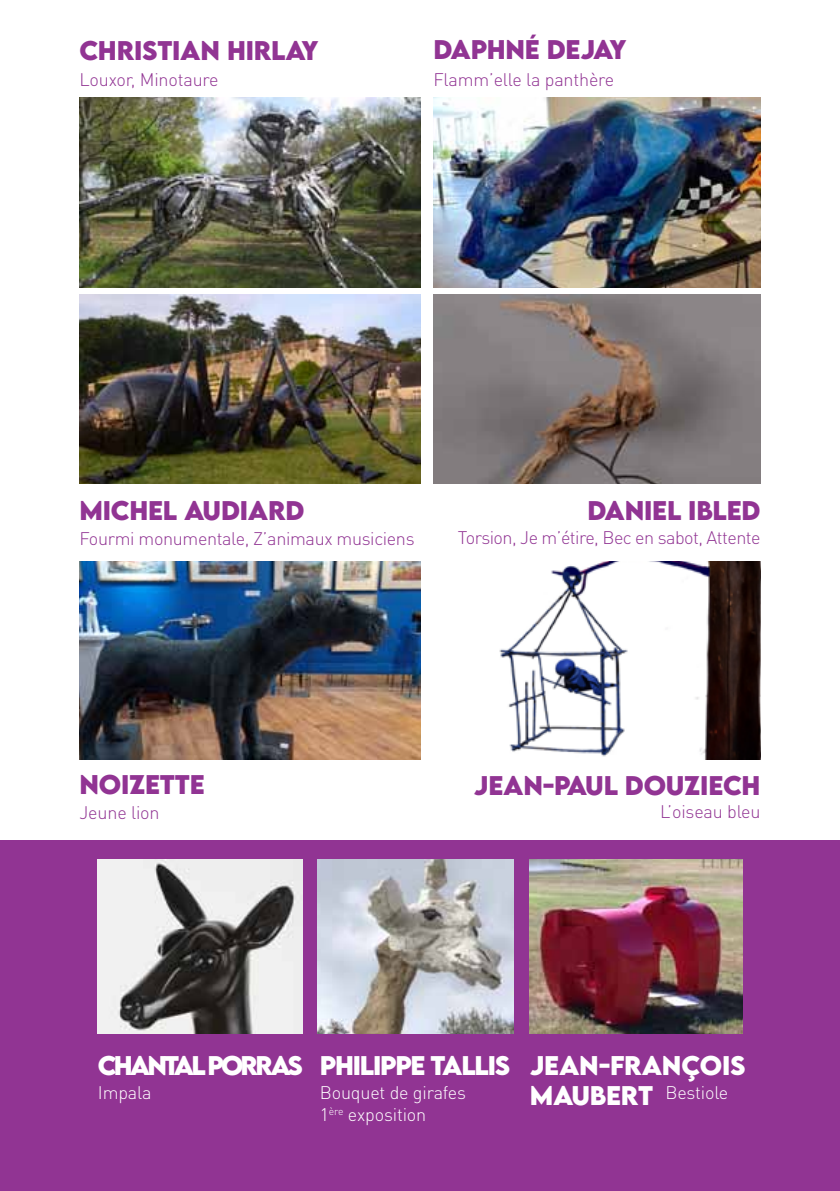
<style>
.page{position:relative;width:840px;height:1191px;background:#fff}
.page>*{position:absolute;margin:0;border:0;box-sizing:border-box;transform-origin:0 0}
.t1{font:700 24px "LEMONMILK";letter-spacing:-.01em;color:#913493}
.t2{font:700 24px/30px "LEMONMILK";letter-spacing:-.01em;color:#fff}
.t3{font:700 24px "LEMONMILK";letter-spacing:-.05em;color:#fff}
.t4{font:700 24px "LEMONMILK";letter-spacing:-.12em;color:#fff}
.t5{font:300 18px "DINOT";letter-spacing:-.02em;color:#913493}
.t6{font:300 18px/22px "DINOT";letter-spacing:-.01em;color:#fff}
</style>
<div class="page">
<img style="left:79px;top:295px;width:341px;height:189px">
<div style="left:0;top:840px;width:839px;height:351px;background:#913493"></div>
<img style="left:98px;top:859px;width:205px;height:174px">
<img style="left:317px;top:859px;width:196px;height:174px">
<img style="left:529px;top:859px;width:212px;height:174px">
<img style="left:79px;top:97px;width:341px;height:191px">
<img style="left:433px;top:97px;width:327px;height:191px">
<img style="left:433px;top:295px;width:327px;height:189px">
<img style="left:79px;top:561px;width:341px;height:198px">
<img style="left:499px;top:561px;width:261px;height:198px">
<h1 class="t1" style="left:79px;top:34px;width:240px">CHRISTIAN HIRLAY</h1>
<p class="t5" style="left:79px;top:68px;width:140px">Louxor, Minotaure</p>
<h1 class="t1" style="left:433px;top:33px;width:194px">DAPHNÉ DEJAY</h1>
<p class="t5" style="left:433px;top:69px;width:182px">Flamm’elle la panthère</p>
<h1 class="t1" style="left:79px;top:494px;width:226px">MICHEL AUDIARD</h1>
<h1 class="t1" style="left:587px;top:494px;width:115px">DANIEL IBLE</h1>
<h1 class="t1" style="left:741px;top:494px;width:20px">D</h1>
<p class="t5" style="left:79px;top:527px;width:336px">Fourmi monumentale, Z’animaux musiciens</p>
<p class="t5" style="left:457px;top:527px;width:304px">Torsion, Je m’étire, Bec en sabot, Attente</p>
<h1 class="t1" style="left:79px;top:768px;width:127px">NOIZETTE</h1>
<h1 class="t1" style="left:473px;top:769px;width:288px">JEAN-PAUL DOUZIECH</h1>
<p class="t5" style="left:79px;top:801px;width:81px">Jeune lion</p>
<p class="t5" style="left:659px;top:800px;width:102px">L’oiseau bleu</p>
<h1 class="t4" style="left:98px;top:1049px;width:142px">CHANTAL PORR</h1>
<h1 class="t2" style="left:529px;top:1051px;width:217px">JEAN-FRANÇOIS<br>MAUBERT</h1>
<h1 class="t3" style="left:270px;top:1049px;width:204px">AS PHILIPPE TALLIS</h1>
<p class="t6" style="left:98px;top:1081px;width:55px">Impala</p>
<p class="t6" style="left:319px;top:1081px;width:148px">Bouquet de girafes<br>1<sup>ère</sup> exposition</p>
<p class="t6" style="left:665px;top:1081px;width:64px">Bestiole</p>
</div>
